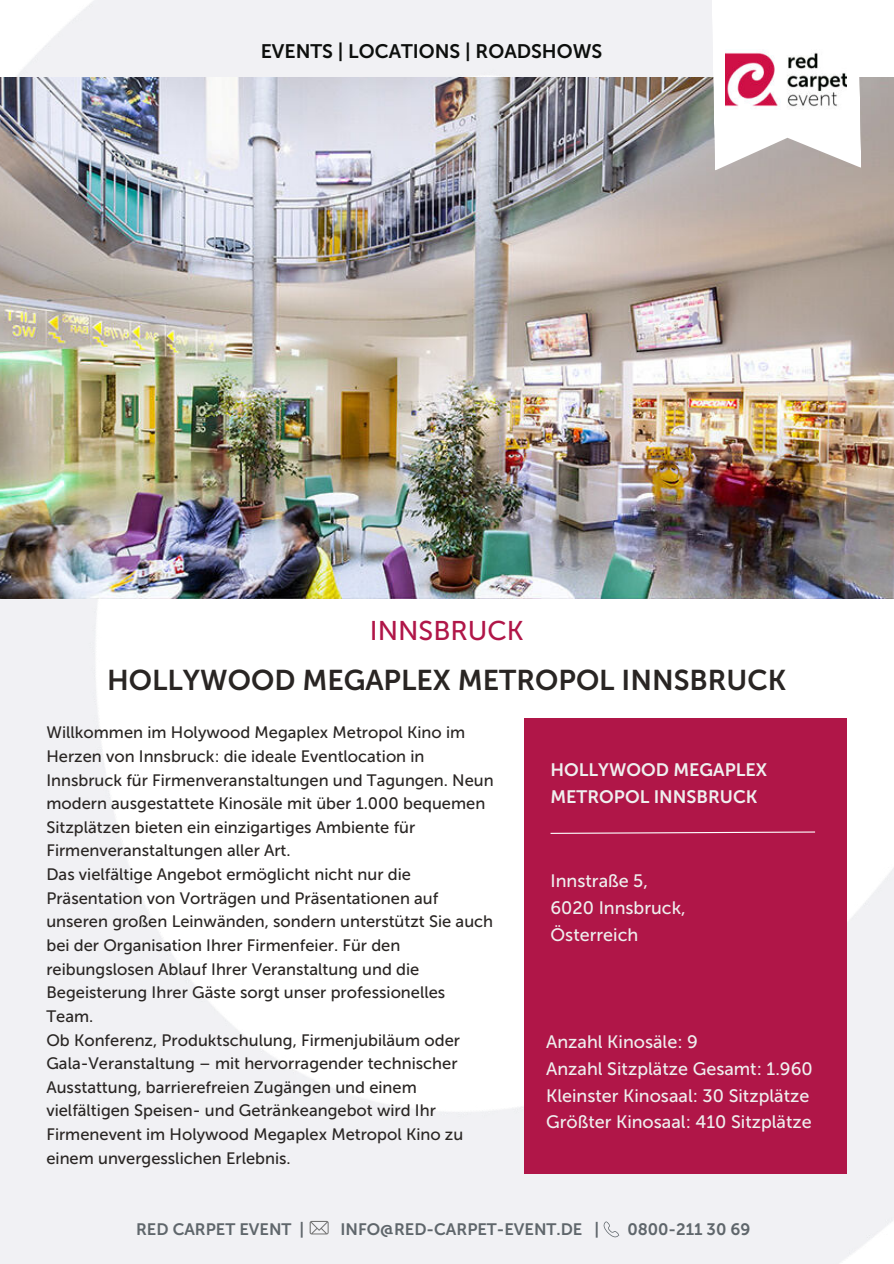
<style>
.page{position:relative;width:894px;height:1264px;background:#fff}
.page>*{position:absolute;margin:0;border:0;box-sizing:border-box;transform-origin:0 0}
.t1{font:28.5px "Museo Sans 700";color:#292523}
.t2{font:27px "Museo Sans 500";color:#b01648}
.t3{font:19.5px "Museo Sans 700";color:#0d0f0d}
.t4{font:18px/27px "Museo Sans 500";color:#efefef}
.t5{font:18px/27px "Museo Sans 700";color:#efefef}
.t6{font:16.5px/23.7px "Museo Sans 500";color:#292523}
.t7{font:16.5px "Museo Sans 700";color:#5f666b}
</style>
<div class="page">
<img style="left:0;top:0;width:893px;height:1263px">
<div style="left:524px;top:717px;width:323px;height:456px;background:#b01648"></div>
<svg style="left:550px;top:831px;width:266px;height:3px"></svg>
<img style="left:0;top:77px;width:893px;height:521px">
<svg style="left:710px;top:0;width:151px;height:171px"></svg>
<img style="left:725px;top:43px;width:120px;height:72px">
<svg style="left:309px;top:1220px;width:19px;height:14px"></svg>
<svg style="left:603px;top:1220px;width:16px;height:17px"></svg>
<p class="t3" style="left:260px;top:41px;width:343px">EVENTS | LOCATIONS | ROADSHOWS</p>
<h2 class="t2" style="left:370px;top:616px;width:155px">INNSBRUCK</h2>
<h1 class="t1" style="left:107px;top:664px;width:680px">HOLLYWOOD MEGAPLEX METROPOL INNSBRUCK</h1>
<p class="t6" style="left:46px;top:720px;width:448px">Willkommen im Holywood Megaplex Metropol Kino im Herzen von Innsbruck: die ideale Eventlocation in Innsbruck für Firmenveranstaltungen und Tagungen. Neun modern ausgestattete Kinosäle mit über 1.000 bequemen Sitzplätzen bieten ein einzigartiges Ambiente für Firmenveranstaltungen aller Art.<br>Das vielfältige Angebot ermöglicht nicht nur die Präsentation von Vorträgen und Präsentationen auf unseren großen Leinwänden, sondern unterstützt Sie auch bei der Organisation Ihrer Firmenfeier. Für den reibungslosen Ablauf Ihrer Veranstaltung und die Begeisterung Ihrer Gäste sorgt unser professionelles Team.<br>Ob Konferenz, Produktschulung, Firmenjubiläum oder Gala-Veranstaltung – mit hervorragender technischer Ausstattung, barrierefreien Zugängen und einem vielfältigen Speisen- und Getränkeangebot wird Ihr Firmenevent im Holywood Megaplex Metropol Kino zu einem unvergesslichen Erlebnis.</p>
<p class="t5" style="left:550px;top:756px;width:218px">HOLLYWOOD MEGAPLEX<br>METROPOL INNSBRUCK</p>
<p class="t4" style="left:550px;top:867px;width:137px">Innstraße 5,<br>6020 Innsbruck,<br>Österreich</p>
<p class="t4" style="left:546px;top:1027px;width:268px">Anzahl Kinosäle: 9<br>Anzahl Sitzplätze Gesamt: 1.960<br>Kleinster Kinosaal: 30 Sitzplätze<br>Größter Kinosaal: 410 Sitzplätze</p>
<p class="t7" style="left:136px;top:1219px;width:170px">RED CARPET EVENT |</p>
<p class="t7" style="left:340px;top:1219px;width:260px">INFO@RED-CARPET-EVENT.DE |</p>
<p class="t7" style="left:627px;top:1219px;width:124px">0800-211 30 69</p>
</div>
